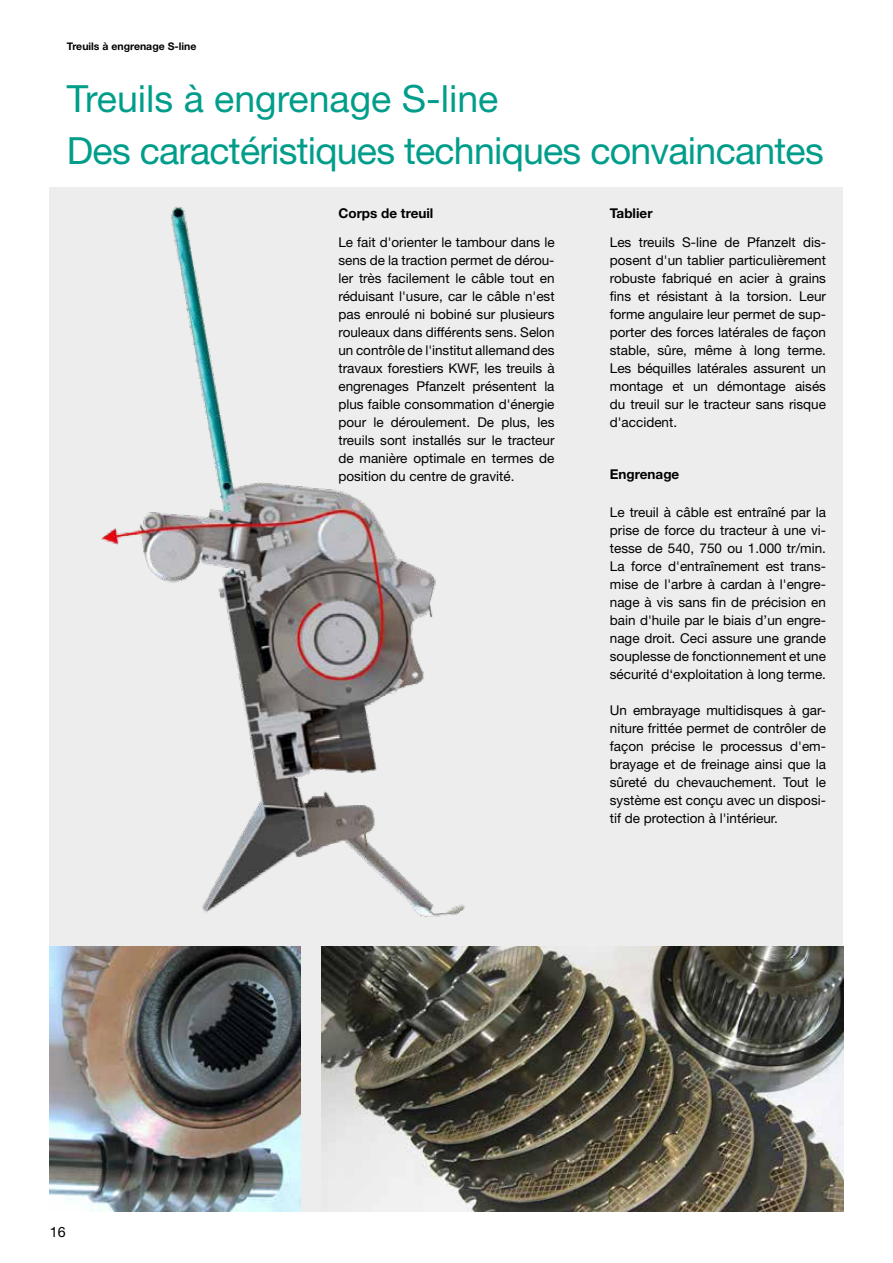
<style>
.page{position:relative;width:893px;height:1263px;background:#fff}
.page>*{position:absolute;margin:0;border:0;box-sizing:border-box;transform-origin:0 0}
.t1{font:37.5px/52.5px "Helvetica Neue LT Pro";letter-spacing:-.02em;color:#009d8b}
.t2{font:14.25px "Helvetica Neue LT Pro";color:#000}
.t3{font:13.5px/18px "Helvetica Neue LT Pro";color:#000;text-align:justify}
.t4{font:700 13.5px "Helvetica Neue LT Pro";color:#000}
.t5{font:700 10.5px "Helvetica Neue LT Pro";color:#000}
</style>
<div class="page">
<div style="left:50px;top:187px;width:793px;height:1025px;background:#ededed"></div>
<img style="left:321px;top:946px;width:522px;height:266px">
<img style="left:50px;top:946px;width:250px;height:266px">
<img style="left:102px;top:206px;width:363px;height:711px">
<p class="t5" style="left:67px;top:40px;width:131px">Treuils à engrenage S-line</p>
<h1 class="t1" style="left:67px;top:71px;width:758px">Treuils à engrenage S-line<br>Des caractéristiques techniques convaincantes</h1>
<p class="t4" style="left:338px;top:205px;width:96px">Corps de treuil</p>
<p class="t3" style="left:338px;top:233px;width:218px">Le fait d'orienter le tambour dans le sens de la traction permet de dérou&shy;ler très facilement le câble tout en réduisant l'usure, car le câble n'est pas enroulé ni bobiné sur plusieurs rouleaux dans différents sens. Selon un contrôle de l'institut allemand des travaux forestiers KWF, les treuils à engrenages Pfanzelt présentent la plus faible consommation d'énergie pour le déroulement. De plus, les treuils sont installés sur le tracteur de manière optimale en termes de position du centre de gravité.</p>
<p class="t4" style="left:610px;top:205px;width:44px">Tablier</p>
<p class="t3" style="left:610px;top:233px;width:218px">Les treuils S-line de Pfanzelt dis&shy;posent d'un tablier particulièrement robuste fabriqué en acier à grains fins et résistant à la torsion. Leur forme angulaire leur permet de sup&shy;porter des forces latérales de façon stable, sûre, même à long terme.<br>Les béquilles latérales assurent un montage et un démontage aisés du treuil sur le tracteur sans risque d'accident.</p>
<p class="t4" style="left:610px;top:466px;width:71px">Engrenage</p>
<p class="t3" style="left:610px;top:503px;width:218px">Le treuil à câble est entraîné par la prise de force du tracteur à une vi&shy;tesse de 540, 750 ou 1.000 tr/min.<br>La force d'entraînement est trans&shy;mise de l'arbre à cardan à l'engre&shy;nage à vis sans fin de précision en bain d'huile par le biais d’un engre&shy;nage droit. Ceci assure une grande souplesse de fonctionnement et une sécurité d‘exploitation à long terme.</p>
<p class="t3" style="left:610px;top:701px;width:218px">Un embrayage multidisques à gar&shy;niture frittée permet de contrôler de façon précise le processus d'em&shy;brayage et de freinage ainsi que la sûreté du chevauchement. Tout le système est conçu avec un disposi&shy;tif de protection à l'intérieur.</p>
<p class="t2" style="left:50px;top:1223px;width:17px">16</p>
</div>
